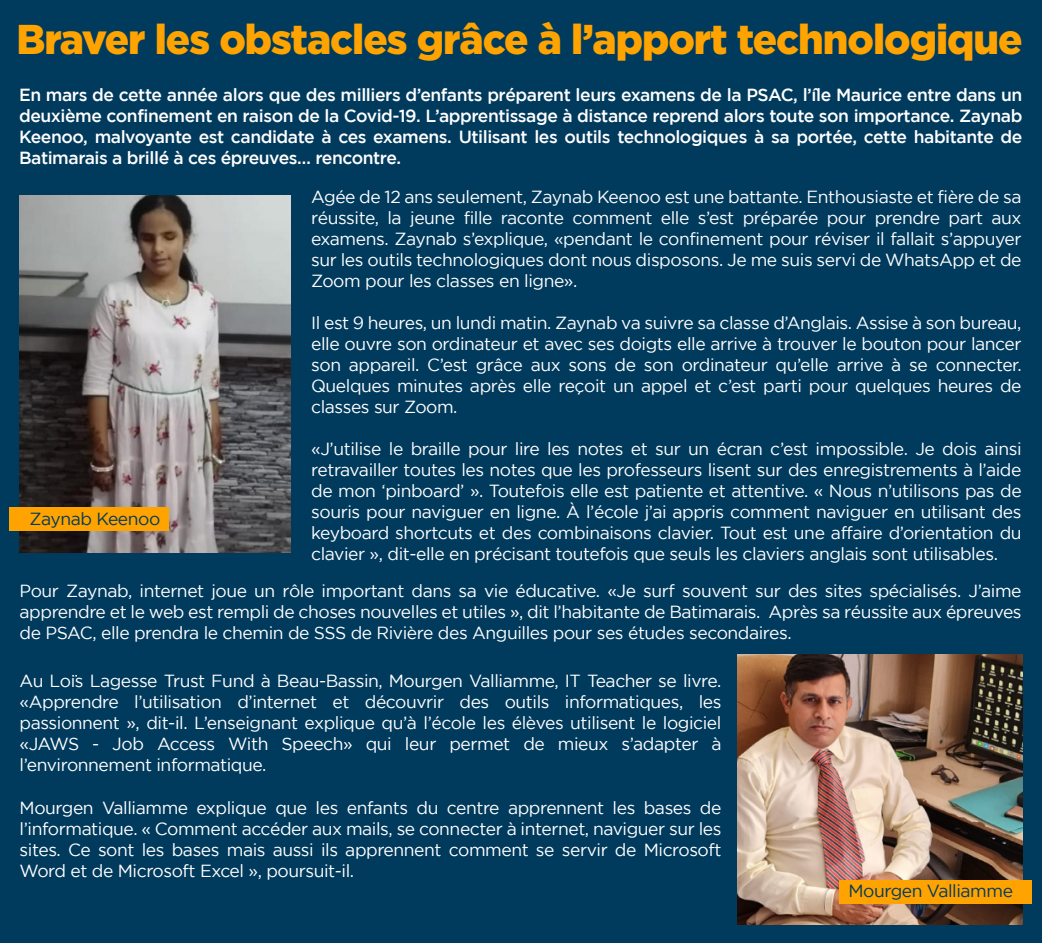
<style>
.page{position:relative;width:1042px;height:943px;background:#003a5d}
.page>*{position:absolute;margin:0;border:0;box-sizing:border-box;transform-origin:0 0}
.t1{font:900 41.65px "Gotham";letter-spacing:-.025em;color:#ffa300}
.t2{font:17.5px/21px "Gotham";letter-spacing:-.025em;color:#fff;text-align:justify}
.t3{font:500 17.5px/21px "Gotham";letter-spacing:-.025em;color:#fff;text-align:justify}
.t4{font:17.5px "Gotham";letter-spacing:-.025em;color:#003a5d}
</style>
<div class="page">
<img style="left:20px;top:195px;width:271px;height:357px">
<img style="left:738px;top:655px;width:284px;height:269px">
<div style="left:9px;top:507px;width:160px;height:24px;background:#ffa300"></div>
<div style="left:839px;top:880px;width:192px;height:23px;background:#ffa300"></div>
<h1 class="t1" style="left:16px;top:16px;width:1007px">Braver les obstacles grâce à l’apport technologique</h1>
<p class="t3" style="left:19px;top:84px;width:1005px">En mars de cette année alors que des milliers d’enfants préparent leurs examens de la PSAC, l’île Maurice entre dans un deuxième confinement en raison de la Covid-19. L’apprentissage à distance reprend alors toute son importance. Zaynab Keenoo, malvoyante est candidate à ces examens. Utilisant les outils technologiques à sa portée, cette habitante de Batimarais a brillé à ces épreuves… rencontre.</p>
<p class="t2" style="left:311px;top:186px;width:712px">Agée de 12 ans seulement, Zaynab Keenoo est une battante. Enthousiaste et fière de sa réussite, la jeune fille raconte comment elle s’est préparée pour prendre part aux examens. Zaynab s’explique, «pendant le confinement pour réviser il fallait s’appuyer sur les outils technologiques dont nous disposons. Je me suis servi de WhatsApp et de Zoom pour les classes en ligne».</p>
<p class="t2" style="left:311px;top:312px;width:712px">Il est 9 heures, un lundi matin. Zaynab va suivre sa classe d’Anglais. Assise à son bureau, elle ouvre son ordinateur et avec ses doigts elle arrive à trouver le bouton pour lancer son appareil. C’est grâce aux sons de son ordinateur qu’elle arrive à se connecter.<br>Quelques minutes après elle reçoit un appel et c’est parti pour quelques heures de classes sur Zoom.</p>
<p class="t2" style="left:311px;top:438px;width:712px">«J’utilise le braille pour lire les notes et sur un écran c’est impossible. Je dois ainsi retravailler toutes les notes que les professeurs lisent sur des enregistrements à l’aide de mon ‘pinboard’ ». Toutefois elle est patiente et attentive. « Nous n’utilisons pas de souris pour naviguer en ligne. À l’école j’ai appris comment naviguer en utilisant des keyboard shortcuts et des combinaisons clavier. Tout est une affaire d’orientation du clavier », dit-elle en précisant toutefois que seuls les claviers anglais sont utilisables.</p>
<p class="t2" style="left:20px;top:580px;width:1003px">Pour Zaynab, internet joue un rôle important dans sa vie éducative. «Je surf souvent sur des sites spécialisés. J’aime apprendre et le web est rempli de choses nouvelles et utiles », dit l’habitante de Batimarais. Après sa réussite aux épreuves de PSAC, elle prendra le chemin de SSS de Rivière des Anguilles pour ses études secondaires.</p>
<p class="t2" style="left:20px;top:670px;width:703px">Au Loïs Lagesse Trust Fund à Beau-Bassin, Mourgen Valliamme, IT Teacher se livre. «Apprendre l’utilisation d’internet et découvrir des outils informatiques, les passionnent », dit-il. L’enseignant explique qu’à l’école les élèves utilisent le logiciel «JAWS - Job Access With Speech» qui leur permet de mieux s’adapter à l’environnement informatique.</p>
<p class="t2" style="left:20px;top:796px;width:703px">Mourgen Valliamme explique que les enfants du centre apprennent les bases de l’informatique. « Comment accéder aux mails, se connecter à internet, naviguer sur les sites. Ce sont les bases mais aussi ils apprennent comment se servir de Microsoft Word et de Microsoft Excel », poursuit-il.</p>
<p class="t4" style="left:29px;top:509px;width:132px">Zaynab Keenoo</p>
<p class="t4" style="left:848px;top:881px;width:166px">Mourgen Valliamme</p>
</div>
